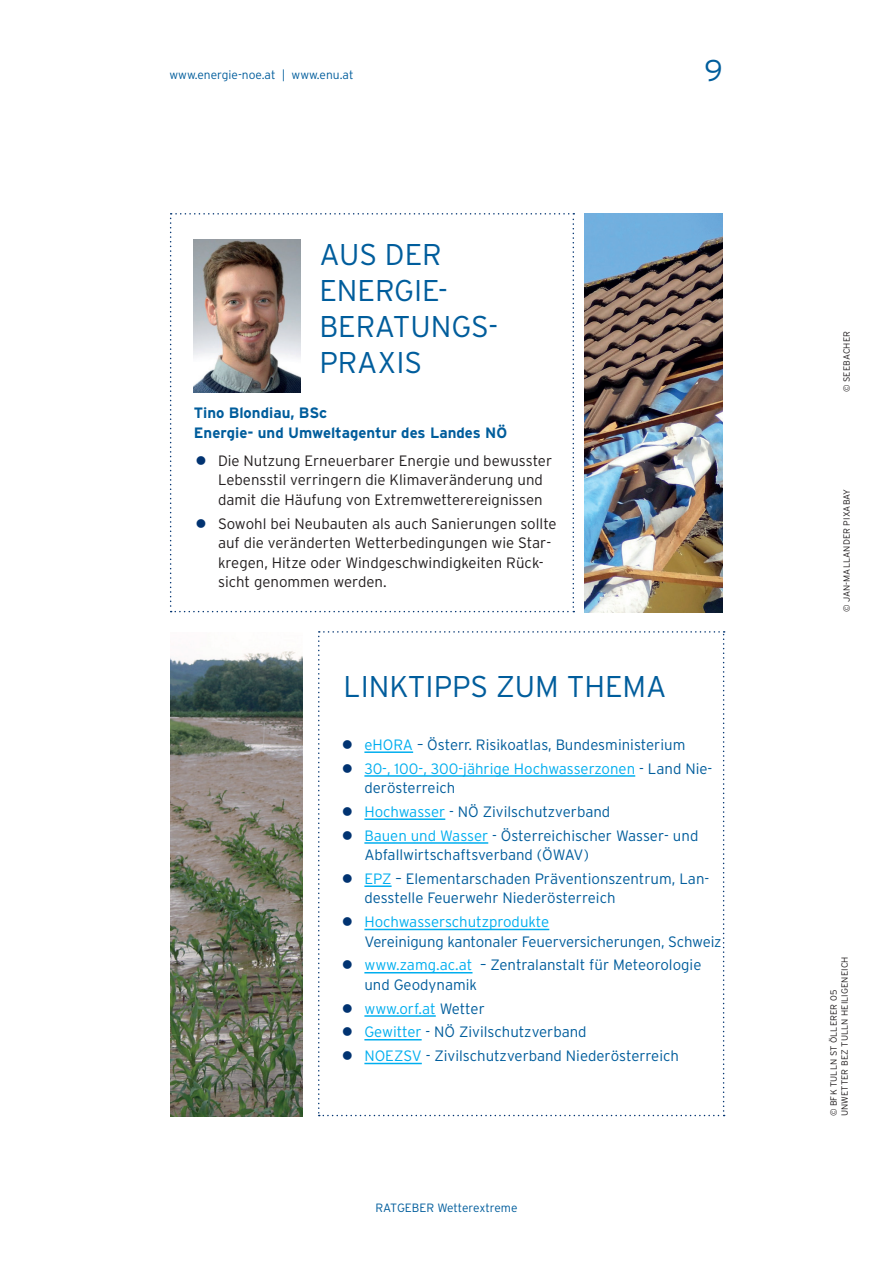
<style>
.page{position:relative;width:893px;height:1263px;background:#fff}
.page>*{position:absolute;margin:0;border:0;box-sizing:border-box;transform-origin:0 0}
.t1{font:300 30px/36px "Interstate";color:#005d9c}
.t2{font:300 15px/23.7px "Interstate";color:#005d9c}
.t3{font:300 15px/19.5px "Interstate";color:#231f20}
.t4{font:700 15px/19.5px "Interstate";color:#005d9c}
.t5{font:300 15px "Interstate";color:#00aeef}
.t6{font:300 12px "Interstate";color:#005d9c}
.t7{font:300 9px/10.8px "Interstate";letter-spacing:.01em;color:#231f20}
.s1{color:#00aeef}
</style>
<div class="page">
<img style="left:170px;top:651px;width:133px;height:465px">
<img style="left:585px;top:213px;width:138px;height:399px">
<svg style="left:170px;top:213px;width:404px;height:399px"></svg>
<svg style="left:318px;top:631px;width:407px;height:485px"></svg>
<p class="t6" style="left:170px;top:68px;width:185px">www.energie-noe.at | www.enu.at</p>
<h1 class="t1" style="left:704px;top:53px;width:20px">9</h1>
<h1 class="t1" style="left:319px;top:236px;width:180px">AUS DER<br>ENERGIE-<br>BERATUNGS-<br>PRAXIS</h1>
<p class="t4" style="left:194px;top:403px;width:315px">Tino Blondiau, BSc<br>Energie- und Umweltagentur des Landes NÖ</p>
<p class="t3" style="left:218px;top:451px;width:336px">Die Nutzung Erneuerbarer Energie und bewusster<br>Lebensstil verringern die Klimaveränderung und damit die Häufung von Extremwetterereignissen</p>
<p class="t3" style="left:218px;top:513px;width:340px">Sowohl bei Neubauten als auch Sanierungen sollte auf die veränderten Wetterbedingungen wie Star&shy;kregen, Hitze oder Windgeschwindigkeiten Rück&shy;sicht genommen werden.</p>
<h1 class="t1" style="left:343px;top:668px;width:325px">LINKTIPPS ZUM THEMA</h1>
<p class="t2" style="left:364px;top:733px;width:349px"><span class="s1">eHORA</span> – Österr. Risikoatlas, Bundesministerium<br><span class="s1">30-, 100-, 300-jährige Hochwasserzonen</span> - Land Nie-</p>
<p class="t2" style="left:364px;top:776px;width:335px">derösterreich<br><span class="s1">Hochwasser</span> - NÖ Zivilschutzverband<br><span class="s1">Bauen und Wasser</span> - Österreichischer Wasser- und</p>
<p class="t2" style="left:364px;top:843px;width:346px">Abfallwirtschaftsverband (ÖWAV)<br><span class="s1">EPZ</span> – Elementarschaden Präventionszentrum, Lan-</p>
<p class="t2" style="left:364px;top:886px;width:253px">desstelle Feuerwehr Niederösterreich</p>
<p class="t5" style="left:364px;top:913px;width:186px">Hochwasserschutzprodukte</p>
<p class="t2" style="left:364px;top:929px;width:359px">Vereinigung kantonaler Feuerversicherungen, Schweiz <span class="s1">www.zamg.ac.at</span> – Zentralanstalt für Meteorologie</p>
<p class="t2" style="left:364px;top:973px;width:316px">und Geodynamik<br><span class="s1">www.orf.at</span> Wetter<br><span class="s1">Gewitter</span> - NÖ Zivilschutzverband<br><span class="s1">NOEZSV</span> - Zivilschutzverband Niederösterreich</p>
<p class="t6" style="left:375px;top:1200px;width:144px">RATGEBER Wetterextreme</p>
<p class="t7" style="left:841px;top:392px;width:63px;rotate:-90deg">© SEEBACHER</p>
<p class="t7" style="left:841px;top:612px;width:125px;rotate:-90deg">© JAN-MALLANDER PIXABAY</p>
<p class="t7" style="left:828px;top:1116px;width:161px;rotate:-90deg">© BFK TULLN ST ÖLLERER 05<br>UNWETTER BEZ TULLN HEILIGENEICH</p>
</div>
